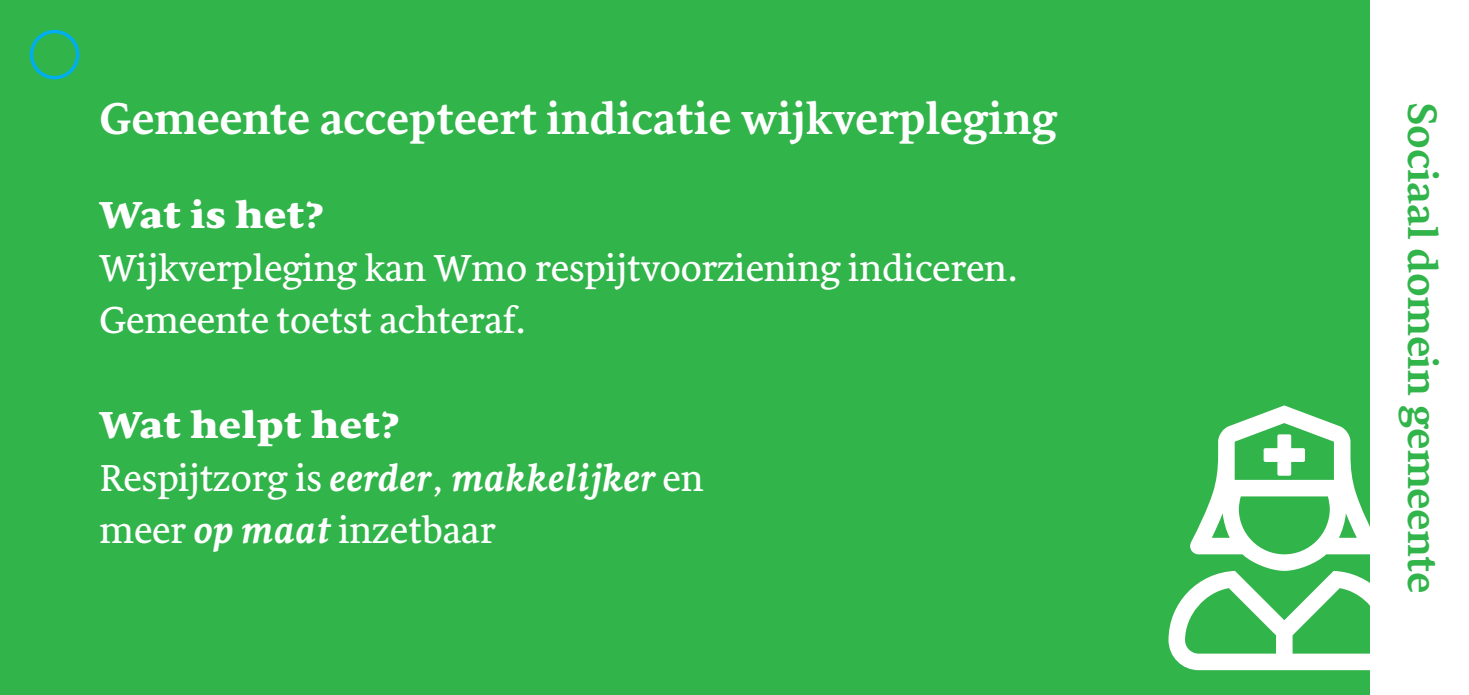
<style>
.page{position:relative;width:1469px;height:695px;background:#fff}
.page>*{position:absolute;margin:0;border:0;box-sizing:border-box;transform-origin:0 0}
.t1{font:700 45.5px "Sirba";color:#fff}
.t2{font:700 42px "Sirba";letter-spacing:-.005em;color:#31b44a}
.t3{font:38.5px/52.5px "Sirba";color:#fff}
.t4{font:38.5px "Sirba Bl";color:#fff}
.s1{font-weight:700;font-style:italic}
</style>
<div class="page">
<div style="left:0;top:0;width:1369px;height:694px;background:#31b44a"></div>
<svg style="left:1168px;top:405px;width:202px;height:265px"></svg>
<div style="left:30px;top:30px;width:49px;height:49px;border:4px solid #00aeef;border-radius:50%"></div>
<p class="t1" style="left:99px;top:84px;width:959px">Gemeente accepteert indicatie wijkverpleging</p>
<p class="t4" style="left:99px;top:182px;width:227px">Wat is het?</p>
<p class="t3" style="left:99px;top:243px;width:920px">Wijkverpleging kan Wmo respijtvoorziening indiceren.<br>Gemeente toetst achteraf.</p>
<p class="t4" style="left:99px;top:392px;width:302px">Wat helpt het?</p>
<p class="t3" style="left:99px;top:453px;width:606px">Respijtzorg is <span class="s1">eerder</span>, <span class="s1">makkelijker</span> en meer <span class="s1">op maat</span> inzetbaar</p>
<p class="t2" style="left:1454px;top:102px;width:493px;rotate:90deg">Sociaal domein gemeente</p>
</div>
